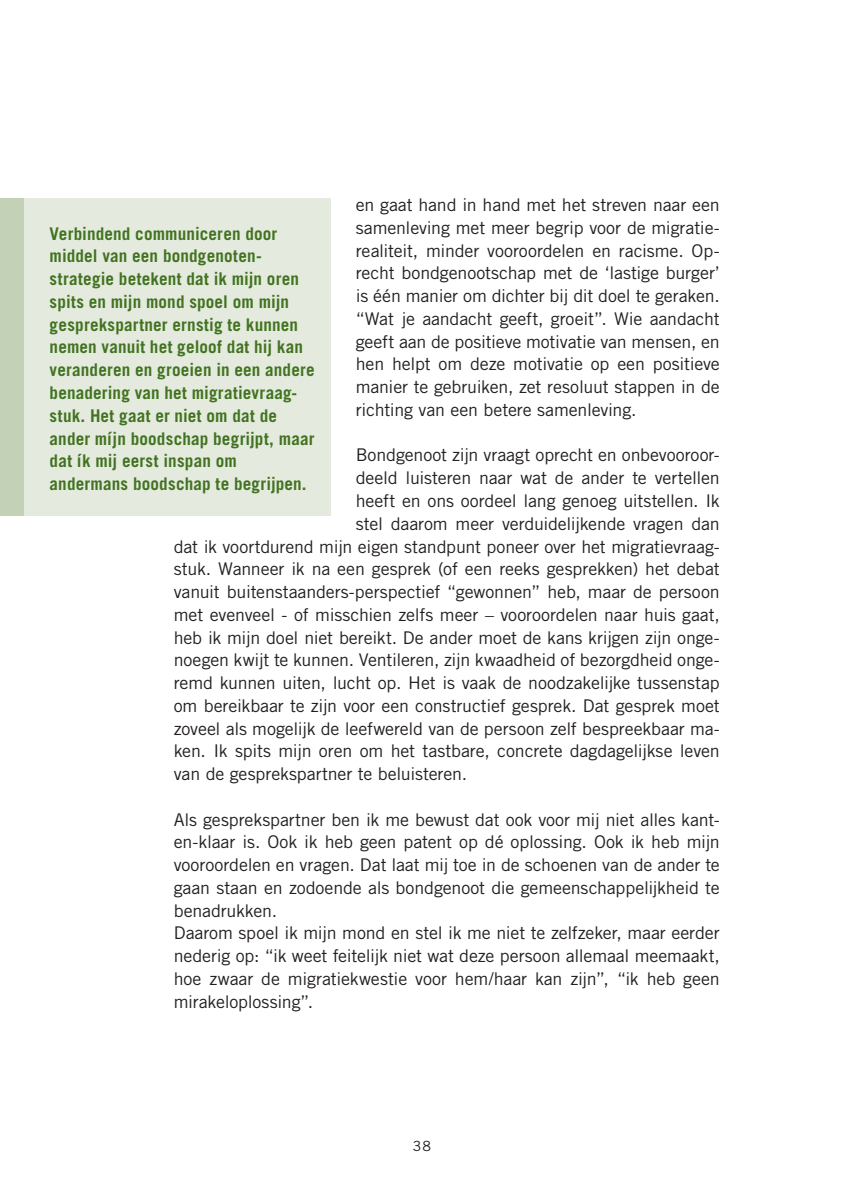
<style>
.page{position:relative;width:844px;height:1191px;background:#fff}
.page>*{position:absolute;margin:0;border:0;box-sizing:border-box;transform-origin:0 0}
.t1{font:17.5px/22.8px "Trade Gothic LT Std";letter-spacing:-.01em;color:#231f20;text-align:justify}
.t2{font:700 17.5px/22.8px "Trade Gothic LT Std";letter-spacing:.01em;color:#427321}
.t3{font:14px "Trade Gothic LT Std";color:#231f20}
</style>
<div class="page">
<div style="left:0;top:198px;width:25px;height:318px;background:#c3d2b6"></div>
<div style="left:25px;top:198px;width:306px;height:318px;background:#e4ebde"></div>
<p class="t1" style="left:356px;top:193px;width:365px">en gaat hand in hand met het streven naar een samenleving met meer begrip voor de migratie&shy;realiteit, minder vooroordelen en racisme. Op&shy;recht bondgenootschap met de ‘lastige burger’ is één manier om dichter bij dit doel te geraken. “Wat je aandacht geeft, groeit”. Wie aandacht geeft aan de positieve motivatie van mensen, en hen helpt om deze motivatie op een positieve manier te gebruiken, zet resoluut stappen in de richting van een betere samenleving.</p>
<p class="t1" style="left:356px;top:443px;width:365px">Bondgenoot zijn vraagt oprecht en onbevooroor-</p>
<p class="t1" style="left:356px;top:466px;width:365px">deeld luisteren naar wat de ander te vertellen</p>
<p class="t1" style="left:356px;top:489px;width:365px">heeft en ons oordeel lang genoeg uitstellen. Ik</p>
<p class="t1" style="left:356px;top:512px;width:365px">stel daarom meer verduidelijkende vragen dan</p>
<p class="t1" style="left:174px;top:534px;width:547px">dat ik voortdurend mijn eigen standpunt poneer over het migratievraag-</p>
<p class="t1" style="left:174px;top:557px;width:547px">stuk. Wanneer ik na een gesprek (of een reeks gesprekken) het debat</p>
<p class="t1" style="left:174px;top:580px;width:547px">vanuit buitenstaanders-perspectief “gewonnen” heb, maar de persoon</p>
<p class="t1" style="left:174px;top:603px;width:547px">met evenveel - of misschien zelfs meer – vooroordelen naar huis gaat,</p>
<p class="t1" style="left:174px;top:625px;width:547px">heb ik mijn doel niet bereikt. De ander moet de kans krijgen zijn onge-</p>
<p class="t1" style="left:174px;top:648px;width:547px">noegen kwijt te kunnen. Ventileren, zijn kwaadheid of bezorgdheid onge-</p>
<p class="t1" style="left:174px;top:671px;width:547px">remd kunnen uiten, lucht op. Het is vaak de noodzakelijke tussenstap</p>
<p class="t1" style="left:174px;top:694px;width:547px">om bereikbaar te zijn voor een constructief gesprek. Dat gesprek moet</p>
<p class="t1" style="left:174px;top:716px;width:547px">zoveel als mogelijk de leefwereld van de persoon zelf bespreekbaar ma-</p>
<p class="t1" style="left:174px;top:739px;width:547px">ken. Ik spits mijn oren om het tastbare, concrete dagdagelijkse leven</p>
<p class="t1" style="left:174px;top:762px;width:295px">van de gesprekspartner te beluisteren.</p>
<p class="t1" style="left:174px;top:807px;width:547px;text-align:left">Als gesprekspartner ben ik me bewust dat ook voor mij niet alles kant&shy;en-klaar is. Ook ik heb geen patent op dé oplossing. Ook ik heb mijn vooroordelen en vragen. Dat laat mij toe in de schoenen van de ander te gaan staan en zodoende als bondgenoot die gemeenschappelijkheid te benadrukken.<br>Daarom spoel ik mijn mond en stel ik me niet te zelfzeker, maar eerder nederig op: “ik weet feitelijk niet wat deze persoon allemaal meemaakt, hoe zwaar de migratiekwestie voor hem/haar kan zijn”, “ik heb geen mirakeloplossing”.</p>
<p class="t2" style="left:50px;top:222px;width:266px">Verbindend communiceren door middel van een bondgenoten&shy;strategie betekent dat ik mijn oren spits en mijn mond spoel om mijn gesprekspartner ernstig te kunnen nemen vanuit het geloof dat hij kan veranderen en groeien in een andere benadering van het migratievraag&shy;stuk. Het gaat er niet om dat de ander míjn boodschap begrijpt, maar dat ík mij eerst inspan om andermans boodschap te begrijpen.</p>
<p class="t3" style="left:412px;top:1138px;width:20px">38</p>
</div>
